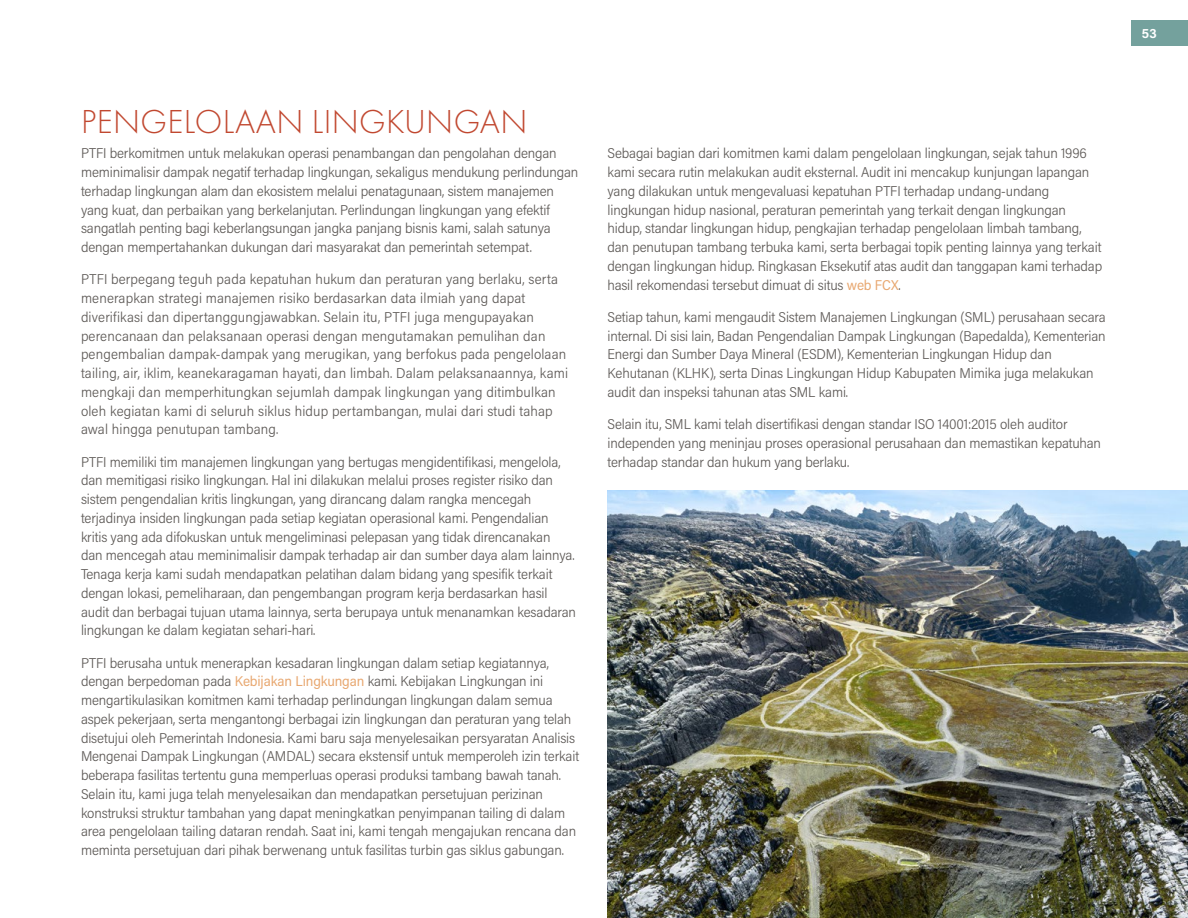
<style>
.page{position:relative;width:1188px;height:918px;background:#fff}
.page>*{position:absolute;margin:0;border:0;box-sizing:border-box;transform-origin:0 0}
.t1{font:300 34.5px "Futura PT";letter-spacing:.01em;color:#c14830}
.t2{font:300 14.25px/18.8px "Acumin Pro Semi Cond";letter-spacing:-.01em;color:#5d5956}
.t3{font:300 14.25px/18.8px "Acumin Pro Semi Cond";letter-spacing:.01em;color:#5d5956}
.t4{font:700 13.5px "Acumin Pro Semi Cond";color:#fff}
.s1{font-weight:400;color:#e8a871}
</style>
<div class="page">
<div style="left:1132px;top:21px;width:56px;height:25px;background:#74a19d"></div>
<img style="left:608px;top:491px;width:580px;height:427px">
<h1 class="t1" style="left:81px;top:102px;width:448px">PENGELOLAAN LINGKUNGAN</h1>
<p class="t2" style="left:81px;top:143px;width:499px">PTFI berkomitmen untuk melakukan operasi penambangan dan pengolahan dengan meminimalisir dampak negatif terhadap lingkungan, sekaligus mendukung perlindungan terhadap lingkungan alam dan ekosistem melalui penatagunaan, sistem manajemen yang kuat, dan perbaikan yang berkelanjutan. Perlindungan lingkungan yang efektif sangatlah penting bagi keberlangsungan jangka panjang bisnis kami, salah satunya dengan mempertahankan dukungan dari masyarakat dan pemerintah setempat.</p>
<p class="t3" style="left:81px;top:269px;width:489px">PTFI berpegang teguh pada kepatuhan hukum dan peraturan yang berlaku, serta menerapkan strategi manajemen risiko berdasarkan data ilmiah yang dapat diverifikasi dan dipertanggungjawabkan. Selain itu, PTFI juga mengupayakan perencanaan dan pelaksanaan operasi dengan mengutamakan pemulihan dan pengembalian dampak-dampak yang merugikan, yang berfokus pada pengelolaan tailing, air, iklim, keanekaragaman hayati, dan limbah. Dalam pelaksanaannya, kami mengkaji dan memperhitungkan sejumlah dampak lingkungan yang ditimbulkan oleh kegiatan kami di seluruh siklus hidup pertambangan, mulai dari studi tahap awal hingga penutupan tambang.</p>
<p class="t2" style="left:81px;top:452px;width:497px">PTFI memiliki tim manajemen lingkungan yang bertugas mengidentifikasi, mengelola, dan memitigasi risiko lingkungan. Hal ini dilakukan melalui proses register risiko dan sistem pengendalian kritis lingkungan, yang dirancang dalam rangka mencegah terjadinya insiden lingkungan pada setiap kegiatan operasional kami. Pengendalian kritis yang ada difokuskan untuk mengeliminasi pelepasan yang tidak direncanakan<br>dan mencegah atau meminimalisir dampak terhadap air dan sumber daya alam lainnya.<br>Tenaga kerja kami sudah mendapatkan pelatihan dalam bidang yang spesifik terkait dengan lokasi, pemeliharaan, dan pengembangan program kerja berdasarkan hasil audit dan berbagai tujuan utama lainnya, serta berupaya untuk menanamkan kesadaran lingkungan ke dalam kegiatan sehari-hari.</p>
<p class="t2" style="left:81px;top:653px;width:500px">PTFI berusaha untuk menerapkan kesadaran lingkungan dalam setiap kegiatannya, dengan berpedoman pada <span class="s1">Kebijakan Lingkungan</span> kami. Kebijakan Lingkungan ini mengartikulasikan komitmen kami terhadap perlindungan lingkungan dalam semua aspek pekerjaan, serta mengantongi berbagai izin lingkungan dan peraturan yang telah disetujui oleh Pemerintah Indonesia. Kami baru saja menyelesaikan persyaratan Analisis Mengenai Dampak Lingkungan (AMDAL) secara ekstensif untuk memperoleh izin terkait beberapa fasilitas tertentu guna memperluas operasi produksi tambang bawah tanah.<br>Selain itu, kami juga telah menyelesaikan dan mendapatkan persetujuan perizinan konstruksi struktur tambahan yang dapat meningkatkan penyimpanan tailing di dalam area pengelolaan tailing dataran rendah. Saat ini, kami tengah mengajukan rencana dan meminta persetujuan dari pihak berwenang untuk fasilitas turbin gas siklus gabungan.</p>
<p class="t2" style="left:607px;top:144px;width:496px">Sebagai bagian dari komitmen kami dalam pengelolaan lingkungan, sejak tahun 1996 kami secara rutin melakukan audit eksternal. Audit ini mencakup kunjungan lapangan yang dilakukan untuk mengevaluasi kepatuhan PTFI terhadap undang-undang lingkungan hidup nasional, peraturan pemerintah yang terkait dengan lingkungan hidup, standar lingkungan hidup, pengkajian terhadap pengelolaan limbah tambang, dan penutupan tambang terbuka kami, serta berbagai topik penting lainnya yang terkait dengan lingkungan hidup. Ringkasan Eksekutif atas audit dan tanggapan kami terhadap hasil rekomendasi tersebut dimuat di situs <span class="s1">web FCX</span>.</p>
<p class="t2" style="left:607px;top:307px;width:500px">Setiap tahun, kami mengaudit Sistem Manajemen Lingkungan (SML) perusahaan secara internal. Di sisi lain, Badan Pengendalian Dampak Lingkungan (Bapedalda), Kementerian Energi dan Sumber Daya Mineral (ESDM), Kementerian Lingkungan Hidup dan Kehutanan (KLHK), serta Dinas Lingkungan Hidup Kabupaten Mimika juga melakukan audit dan inspeksi tahunan atas SML kami.</p>
<p class="t2" style="left:607px;top:414px;width:495px">Selain itu, SML kami telah disertifikasi dengan standar ISO 14001:2015 oleh auditor independen yang meninjau proses operasional perusahaan dan memastikan kepatuhan terhadap standar dan hukum yang berlaku.</p>
<p class="t4" style="left:1142px;top:24px;width:16px">53</p>
</div>
